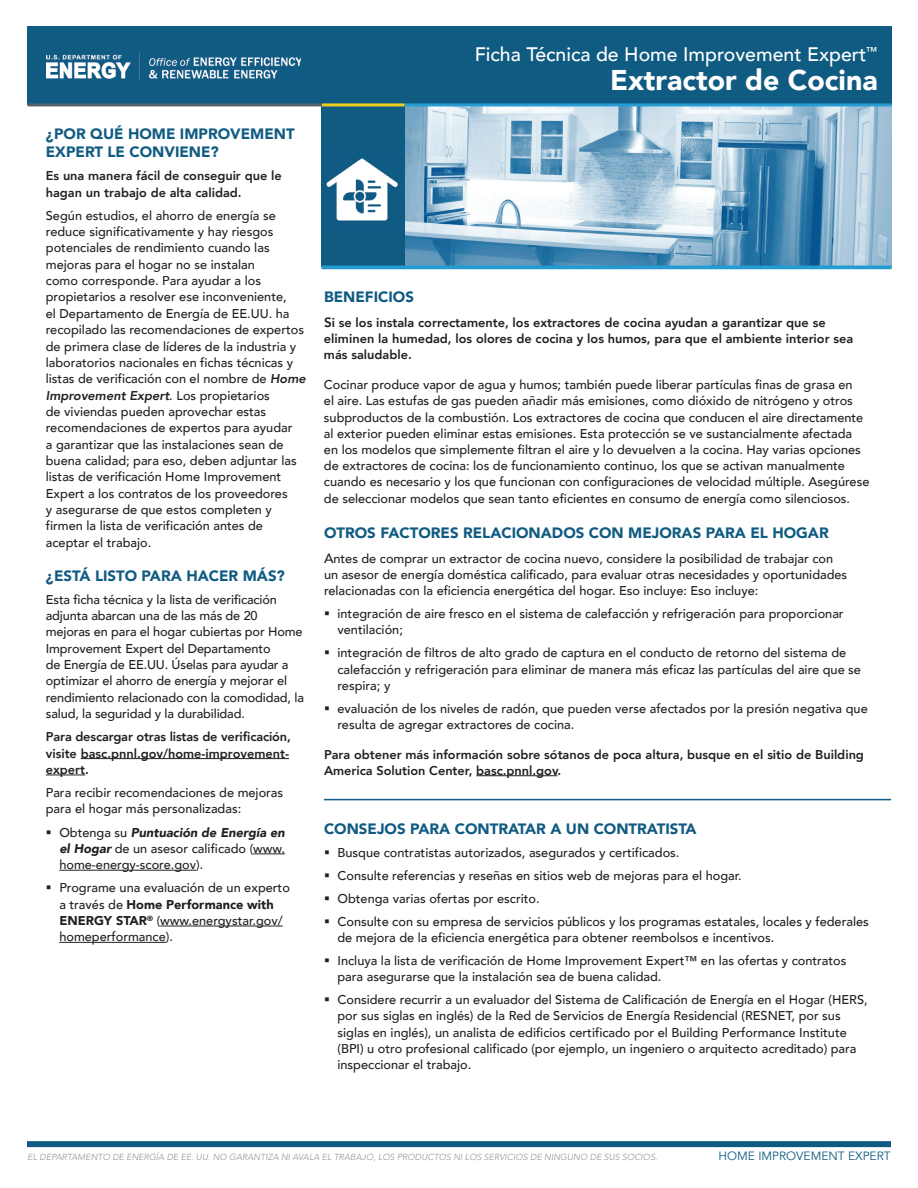
<style>
.page{position:relative;width:918px;height:1188px;background:#fff}
.page>*{position:absolute;margin:0;border:0;box-sizing:border-box;transform-origin:0 0}
.t1{font:900 28.5px "Avenir";color:#fff}
.t2{font:500 19.5px "Avenir";color:#fff}
.t3{font:900 15px/18px "Avenir";color:#105b82}
.t4{font:500 12.75px/16.4px "Avenir";color:#231f20}
.t5{font:800 12.75px/16.4px "Avenir";color:#231f20}
.t6{font:12px "Avenir";color:#105b82}
.t7{font:italic 300 8.7px "Avenir";letter-spacing:.005em;color:#939598}
.s1{font-weight:800;font-style:italic}
.s2{font-weight:900;font-style:italic}
.s3{font-weight:900}
.s4{font-size:13.5px}
</style>
<div class="page">
<hr style="left:81px;top:758px;width:208px;height:1px;background:#231f20">
<hr style="left:46px;top:775px;width:39px;height:1px;background:#231f20">
<hr style="left:253px;top:854px;width:32px;height:1px;background:#231f20">
<hr style="left:59px;top:870px;width:137px;height:1px;background:#231f20">
<hr style="left:160px;top:926px;width:123px;height:1px;background:#231f20">
<hr style="left:59px;top:942px;width:107px;height:1px;background:#231f20">
<hr style="left:324px;top:799px;width:567px;height:1px;background:#105b82">
<hr style="left:476px;top:775px;width:82px;height:1px;background:#231f20">
<div style="left:322px;top:105px;width:112px;height:162px;background:#105b82"></div>
<img style="left:406px;top:106px;width:486px;height:160px">
<div style="left:28px;top:27px;width:864px;height:78px;background:#105b82"></div>
<img style="left:326px;top:158px;width:72px;height:63px">
<img style="left:47px;top:54px;width:254px;height:26px">
<hr style="left:405px;top:103px;width:487px;height:3px;background:#259bd1">
<hr style="left:322px;top:103px;width:83px;height:3px;background:#f1cd22">
<hr style="left:28px;top:103px;width:294px;height:3px;background:#52626f">
<hr style="left:322px;top:266px;width:570px;height:3px;background:#259bd1">
<div style="left:27px;top:1141px;width:864px;height:6px;background:#105b82"></div>
<p class="t3" style="left:46px;top:125px;width:250px">¿POR QUÉ HOME IMPROVEMENT<br>EXPERT LE CONVIENE?</p>
<p class="t5" style="left:46px;top:168px;width:237px">Es una manera fácil de conseguir que le hagan un trabajo de alta calidad.</p>
<p class="t4" style="left:46px;top:206px;width:262px">Según estudios, el ahorro de energía se reduce significativamente y hay riesgos potenciales de rendimiento cuando las mejoras para el hogar no se instalan<br>como corresponde. Para ayudar a los propietarios a resolver ese inconveniente,<br>el Departamento de Energía de EE.UU. ha recopilado las recomendaciones de expertos de primera clase de líderes de la industria y laboratorios nacionales en fichas técnicas y listas de verificación con el nombre de <span class="s1">Home Improvement Expert</span>. Los propietarios<br>de viviendas pueden aprovechar estas recomendaciones de expertos para ayudar<br>a garantizar que las instalaciones sean de buena calidad; para eso, deben adjuntar las listas de verificación Home Improvement Expert a los contratos de los proveedores<br>y asegurarse de que estos completen y firmen la lista de verificación antes de aceptar el trabajo.</p>
<p class="t3" style="left:46px;top:566px;width:241px">¿ESTÁ LISTO PARA HACER MÁS?</p>
<p class="t4" style="left:46px;top:590px;width:260px">Esta ficha técnica y la lista de verificación adjunta abarcan una de las más de 20 mejoras en para el hogar cubiertas por Home Improvement Expert del Departamento<br>de Energía de EE.UU. Úselas para ayudar a optimizar el ahorro de energía y mejorar el rendimiento relacionado con la comodidad, la salud, la seguridad y la durabilidad.</p>
<p class="t5" style="left:46px;top:729px;width:247px">Para descargar otras listas de verificación, visite basc.pnnl.gov/home-improvement&shy;expert.</p>
<p class="t4" style="left:46px;top:784px;width:239px">Para recibir recomendaciones de mejoras para el hogar más personalizadas:</p>
<p class="t4" style="left:59px;top:823px;width:227px;text-align:justify;text-indent:-14px">▪ Obtenga su <span class="s2">Puntuación de Energía en el Hogar</span> de un asesor calificado (www. home-energy-score.gov).</p>
<p class="t4" style="left:59px;top:879px;width:232px;text-indent:-14px">▪ Programe una evaluación de un experto a través de <span class="s3">Home Performance with<br>ENERGY STAR</span><sup>®</sup> (www.energystar.gov/ homeperformance).</p>
<h2 class="t2" style="left:475px;top:38px;width:404px">Ficha Técnica de Home Improvement Expert<sup>™</sup></h2>
<h1 class="t1" style="left:610px;top:56px;width:269px">Extractor de Cocina</h1>
<p class="t3" style="left:324px;top:288px;width:91px">BENEFICIOS</p>
<p class="t5" style="left:324px;top:315px;width:531px"><span class="s4">S</span>i se los instala correctamente, los extractores de cocina ayudan a garantizar que se eliminen la humedad, los olores de cocina y los humos, para que el ambiente interior sea más saludable.</p>
<p class="t4" style="left:324px;top:376px;width:547px">Cocinar produce vapor de agua y humos; también puede liberar partículas finas de grasa en<br>el aire. Las estufas de gas pueden añadir más emisiones, como dióxido de nitrógeno y otros subproductos de la combustión. Los extractores de cocina que conducen el aire directamente al exterior pueden eliminar estas emisiones. Esta protección se ve sustancialmente afectada en los modelos que simplemente filtran el aire y lo devuelven a la cocina. Hay varias opciones de extractores de cocina: los de funcionamiento continuo, los que se activan manualmente cuando es necesario y los que funcionan con configuraciones de velocidad múltiple. Asegúrese de seleccionar modelos que sean tanto eficientes en consumo de energía como silenciosos.</p>
<p class="t3" style="left:324px;top:523px;width:506px">OTROS FACTORES RELACIONADOS CON MEJORAS PARA EL HOGAR</p>
<p class="t4" style="left:324px;top:550px;width:525px"><span class="s4">A</span>ntes de comprar un extractor de cocina nuevo, considere la posibilidad de trabajar con un asesor de energía doméstica calificado, para evaluar otras necesidades y oportunidades relacionadas con la eficiencia energética del hogar. Eso incluye: Eso incluye:</p>
<p class="t4" style="left:338px;top:605px;width:508px;text-indent:-14px">▪ integración de aire fresco en el sistema de calefacción y refrigeración para proporcionar ventilación;</p>
<p class="t4" style="left:338px;top:644px;width:525px;text-indent:-14px">▪ integración de filtros de alto grado de captura en el conducto de retorno del sistema de calefacción y refrigeración para eliminar de manera más eficaz las partículas del aire que se respira; y</p>
<p class="t4" style="left:338px;top:699px;width:532px;text-indent:-14px">▪ evaluación de los niveles de radón, que pueden verse afectados por la presión negativa que resulta de agregar extractores de cocina.</p>
<p class="t5" style="left:324px;top:746px;width:542px">Para obtener más información sobre sótanos de poca altura, busque en el sitio de Building<br>America Solution Center, basc.pnnl.gov.</p>
<p class="t3" style="left:324px;top:819px;width:374px">CONSEJOS PARA CONTRATAR A UN CONTRATISTA</p>
<p class="t4" style="left:324px;top:844px;width:357px">▪ Busque contratistas autorizados, asegurados y certificados.</p>
<p class="t4" style="left:324px;top:867px;width:419px">▪ Consulte referencias y reseñas en sitios web de mejoras para el hogar.</p>
<p class="t4" style="left:324px;top:890px;width:217px">▪ Obtenga varias ofertas por escrito.</p>
<p class="t4" style="left:338px;top:913px;width:533px;text-indent:-14px">▪ Consulte con su empresa de servicios públicos y los programas estatales, locales y federales de mejora de la eficiencia energética para obtener reembolsos e incentivos.</p>
<p class="t4" style="left:338px;top:952px;width:510px;text-indent:-14px">▪ Incluya la lista de verificación de Home Improvement Expert™ en las ofertas y contratos para asegurarse que la instalación sea de buena calidad.</p>
<p class="t4" style="left:338px;top:991px;width:532px;text-indent:-14px">▪ Considere recurrir a un evaluador del Sistema de Calificación de Energía en el Hogar (HERS, por sus siglas en inglés) de la Red de Servicios de Energía Residencial (RESNET, por sus siglas en inglés), un analista de edificios certificado por el Building Performance Institute (BPI) u otro profesional calificado (por ejemplo, un ingeniero o arquitecto acreditado) para inspeccionar el trabajo.</p>
<p class="t7" style="left:28px;top:1152px;width:632px">EL DEPARTAMENTO DE ENERGÍA DE EE. UU. NO GARANTIZA NI AVALA EL TRABAJO, LOS PRODUCTOS NI LOS SERVICIOS DE NINGUNO DE SUS SOCIOS.</p>
<p class="t6" style="left:719px;top:1149px;width:174px">HOME IMPROVEMENT EXPERT</p>
</div>
